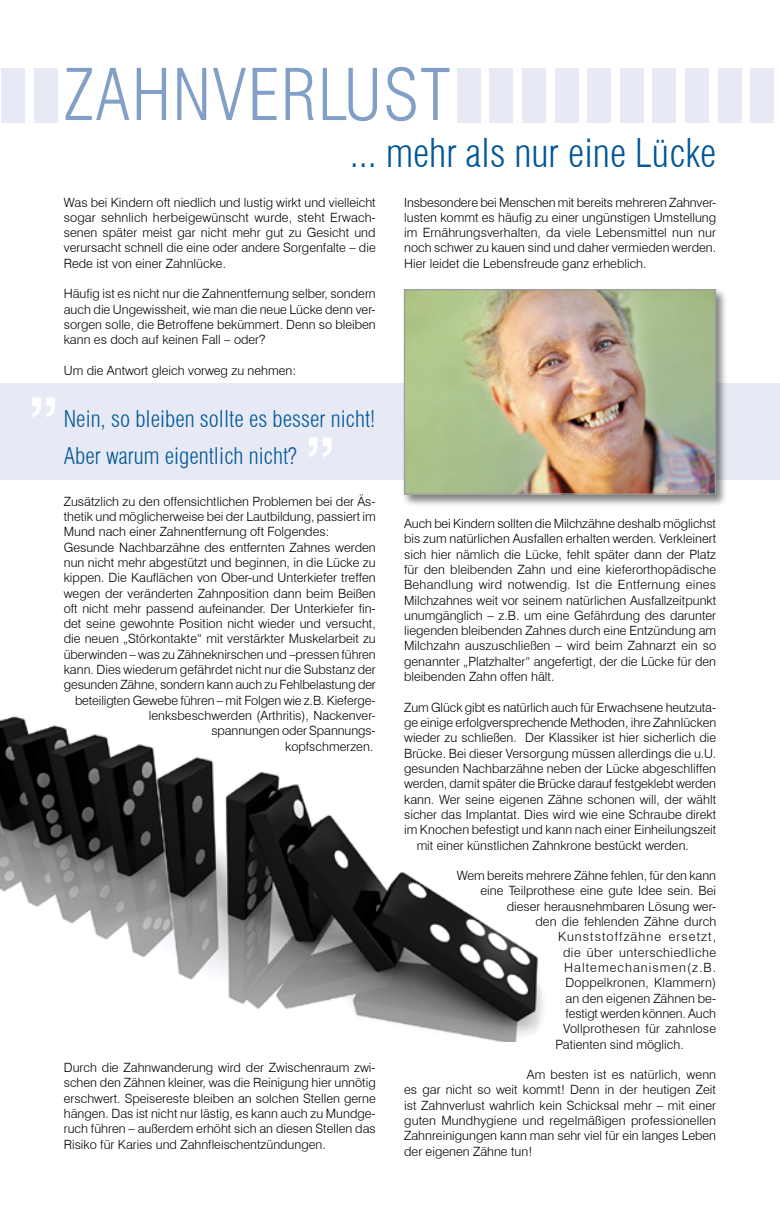
<style>
.page{position:relative;width:780px;height:1209px;background:#fff}
.page>*{position:absolute;margin:0;border:0;box-sizing:border-box;transform-origin:0 0}
.t1{font:500 76.25px "Swiss 721 BT";color:#fff}
.t2{font:300 condensed 70px "Swiss 721 BT";letter-spacing:.02em;color:#829fc7}
.t3{font:300 condensed 38.75px "Swiss 721 BT";color:#005798}
.t4{font:300 condensed 22.5px/37.6px "Swiss 721 BT";color:#005798}
.t5{font:300 12.75px/15.2px "Swiss 721 BT";color:#000;text-align:justify}
.t6{font:300 12.75px "Swiss 721 BT";letter-spacing:.085em;color:#000}
.t7{font:300 12.75px "Swiss 721 BT";letter-spacing:.035em;color:#000}
.t8{font:300 12.75px "Swiss 721 BT";letter-spacing:.08em;color:#000}
</style>
<div class="page">
<div style="left:0;top:383px;width:780px;height:96px;background:#e7eaf4"></div>
<div style="left:685px;top:68px;width:24px;height:54px;background:#e7eaf4"></div>
<div style="left:620px;top:68px;width:23px;height:54px;background:#e7eaf4"></div>
<div style="left:554px;top:68px;width:24px;height:54px;background:#e7eaf4"></div>
<div style="left:522px;top:68px;width:24px;height:54px;background:#e7eaf4"></div>
<div style="left:489px;top:68px;width:24px;height:54px;background:#e7eaf4"></div>
<div style="left:457px;top:68px;width:23px;height:54px;background:#e7eaf4"></div>
<div style="left:587px;top:68px;width:24px;height:54px;background:#e7eaf4"></div>
<div style="left:717px;top:68px;width:24px;height:54px;background:#e7eaf4"></div>
<div style="left:652px;top:68px;width:24px;height:54px;background:#e7eaf4"></div>
<div style="left:34px;top:68px;width:24px;height:54px;background:#e7eaf4"></div>
<div style="left:1px;top:68px;width:24px;height:54px;background:#e7eaf4"></div>
<div style="left:750px;top:68px;width:23px;height:54px;background:#e7eaf4"></div>
<img style="left:0;top:716px;width:543px;height:325px">
<div style="left:402px;top:287px;width:325px;height:219px;background:#000;opacity:.5"></div>
<img style="left:406px;top:291px;width:308px;height:201px">
<div style="left:404px;top:289px;width:312px;height:205px;border:1px solid #9c9e9f"></div>
<h2 class="t2" style="left:64px;top:53px;width:388px">ZAHNVERLUST</h2>
<h3 class="t3" style="left:350px;top:129px;width:368px">... mehr als nur eine Lücke</h3>
<h1 class="t1" style="left:27px;top:332px;width:34px">„</h1>
<p class="t5" style="left:64px;top:194px;width:313px">Was bei Kindern oft niedlich und lustig wirkt und vielleicht sogar sehnlich herbeigewünscht wurde, steht Erwach&shy;senen später meist gar nicht mehr gut zu Gesicht und verursacht schnell die eine oder andere Sorgenfalte – die Rede ist von einer Zahnlücke.</p>
<p class="t5" style="left:64px;top:286px;width:313px">Häufig ist es nicht nur die Zahnentfernung selber, sondern auch die Ungewissheit, wie man die neue Lücke denn ver&shy;sorgen solle, die Betroffene bekümmert. Denn so bleiben kann es doch auf keinen Fall – oder?</p>
<p class="t5" style="left:64px;top:362px;width:234px">Um die Antwort gleich vorweg zu nehmen:</p>
<h3 class="t4" style="left:64px;top:400px;width:313px">Nein, so bleiben sollte es besser nicht!<br>Aber warum eigentlich nicht?</h3>
<p class="t5" style="left:64px;top:493px;width:313px">Zusätzlich zu den offensichtlichen Problemen bei der Äs-</p>
<p class="t5" style="left:64px;top:508px;width:313px">thetik und möglicherweise bei der Lautbildung, passiert im</p>
<p class="t5" style="left:64px;top:524px;width:267px">Mund nach einer Zahnentfernung oft Folgendes:</p>
<p class="t5" style="left:64px;top:539px;width:313px">Gesunde Nachbarzähne des entfernten Zahnes werden</p>
<p class="t5" style="left:64px;top:554px;width:313px">nun nicht mehr abgestützt und beginnen, in die Lücke zu</p>
<p class="t5" style="left:64px;top:570px;width:313px">kippen. Die Kauflächen von Ober-und Unterkiefer treffen</p>
<p class="t5" style="left:64px;top:585px;width:313px">wegen der veränderten Zahnposition dann beim Beißen</p>
<p class="t5" style="left:64px;top:600px;width:313px">oft nicht mehr passend aufeinander. Der Unterkiefer fin-</p>
<p class="t5" style="left:64px;top:616px;width:313px">det seine gewohnte Position nicht wieder und versucht,</p>
<p class="t5" style="left:64px;top:631px;width:313px">die neuen „Störkontakte“ mit verstärkter Muskelarbeit zu</p>
<p class="t5" style="left:64px;top:646px;width:313px">überwinden – was zu Zähneknirschen und –pressen führen</p>
<p class="t5" style="left:64px;top:661px;width:313px">kann. Dies wiederum gefährdet nicht nur die Substanz der</p>
<p class="t5" style="left:64px;top:677px;width:313px">gesunden Zähne, sondern kann auch zu Fehlbelastung der</p>
<p class="t5" style="left:75px;top:692px;width:302px">beteiligten Gewebe führen – mit Folgen wie z.B. Kieferge-</p>
<p class="t5" style="left:149px;top:707px;width:228px">lenksbeschwerden (Arthritis), Nackenver-</p>
<p class="t5" style="left:211px;top:723px;width:166px">spannungen oder Spannungs-</p>
<p class="t5" style="left:285px;top:738px;width:90px">kopfschmerzen.</p>
<h1 class="t1" style="left:304px;top:372px;width:34px">„</h1>
<p class="t5" style="left:64px;top:1059px;width:313px">Durch die Zahnwanderung wird der Zwischenraum zwi&shy;schen den Zähnen kleiner, was die Reinigung hier unnötig erschwert. Speisereste bleiben an solchen Stellen gerne hängen. Das ist nicht nur lästig, es kann auch zu Mundge&shy;ruch führen – außerdem erhöht sich an diesen Stellen das Risiko für Karies und Zahnfleischentzündungen.</p>
<p class="t5" style="left:404px;top:194px;width:313px">Insbesondere bei Menschen mit bereits mehreren Zahnver&shy;lusten kommt es häufig zu einer ungünstigen Umstellung im Ernährungsverhalten, da viele Lebensmittel nun nur noch schwer zu kauen sind und daher vermieden werden.<br>Hier leidet die Lebensfreude ganz erheblich.</p>
<p class="t5" style="left:404px;top:515px;width:313px">Auch bei Kindern sollten die Milchzähne deshalb möglichst bis zum natürlichen Ausfallen erhalten werden. Verkleinert sich hier nämlich die Lücke, fehlt später dann der Platz für den bleibenden Zahn und eine kieferorthopädische Behandlung wird notwendig. Ist die Entfernung eines Milchzahnes weit vor seinem natürlichen Ausfallzeitpunkt unumgänglich – z.B. um eine Gefährdung des darunter liegenden bleibenden Zahnes durch eine Entzündung am Milchzahn auszuschließen – wird beim Zahnarzt ein so genannter „Platzhalter“ angefertigt, der die Lücke für den bleibenden Zahn offen hält.</p>
<p class="t5" style="left:404px;top:699px;width:313px">Zum Glück gibt es natürlich auch für Erwachsene heutzuta-</p>
<p class="t5" style="left:404px;top:714px;width:313px">ge einige erfolgversprechende Methoden, ihre Zahnlücken</p>
<p class="t5" style="left:404px;top:730px;width:313px">wieder zu schließen. Der Klassiker ist hier sicherlich die</p>
<p class="t5" style="left:404px;top:745px;width:313px">Brücke. Bei dieser Versorgung müssen allerdings die u.U.</p>
<p class="t5" style="left:404px;top:760px;width:313px">gesunden Nachbarzähne neben der Lücke abgeschliffen</p>
<p class="t5" style="left:404px;top:776px;width:313px">werden, damit später die Brücke darauf festgeklebt werden</p>
<p class="t5" style="left:404px;top:791px;width:313px">kann. Wer seine eigenen Zähne schonen will, der wählt</p>
<p class="t5" style="left:404px;top:806px;width:313px">sicher das Implantat. Dies wird wie eine Schraube direkt</p>
<p class="t5" style="left:404px;top:821px;width:313px">im Knochen befestigt und kann nach einer Einheilungszeit</p>
<p class="t5" style="left:416px;top:837px;width:274px">mit einer künstlichen Zahnkrone bestückt werden.</p>
<p class="t5" style="left:456px;top:867px;width:261px">Wem bereits mehrere Zähne fehlen, für den kann</p>
<p class="t5" style="left:480px;top:883px;width:237px">eine Teilprothese eine gute Idee sein. Bei</p>
<p class="t5" style="left:506px;top:898px;width:211px">dieser herausnehmbaren Lösung wer-</p>
<p class="t5" style="left:535px;top:913px;width:182px">den die fehlenden Zähne durch</p>
<p class="t6" style="left:558px;top:929px;width:160px">Kunststoffzähne ersetzt,</p>
<p class="t7" style="left:563px;top:944px;width:155px">die über unterschiedliche</p>
<p class="t8" style="left:564px;top:959px;width:153px">Haltemechanismen(z.B.</p>
<p class="t5" style="left:565px;top:974px;width:152px">Doppelkronen, Klammern)</p>
<p class="t5" style="left:565px;top:990px;width:152px">an den eigenen Zähnen be-</p>
<p class="t5" style="left:565px;top:1005px;width:152px">festigt werden können. Auch</p>
<p class="t5" style="left:563px;top:1020px;width:155px">Vollprothesen für zahnlose</p>
<p class="t5" style="left:555px;top:1036px;width:130px">Patienten sind möglich.</p>
<p class="t5" style="left:404px;top:1066px;width:313px;text-indent:123px">Am besten ist es natürlich, wenn es gar nicht so weit kommt! Denn in der heutigen Zeit ist Zahnverlust wahrlich kein Schicksal mehr – mit einer guten Mundhygiene und regelmäßigen professionellen Zahnreinigungen kann man sehr viel für ein langes Leben der eigenen Zähne tun!</p>
</div>
